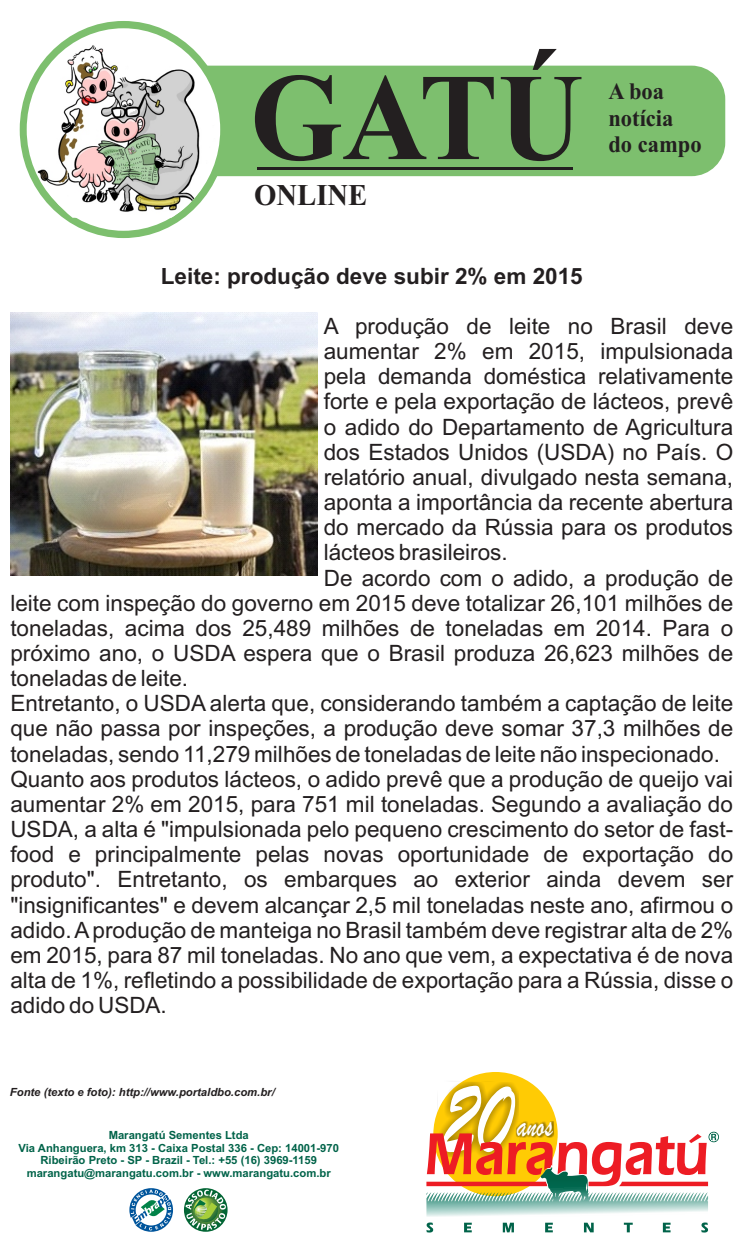
<style>
.page{position:relative;width:745px;height:1241px;background:#fff}
.page>*{position:absolute;margin:0;border:0;box-sizing:border-box;transform-origin:0 0}
.t1{font:700 123.88px "Times New Roman";color:#231f20;scale:.95 1}
.t2{font:107.75px "Brush Script";color:#fff;scale:.74 1}
.t3{font:35px "Brush Script";color:#fff;scale:.74 1}
.t4{font:700 30.12px "Times New Roman";color:#231f20;scale:.95 1}
.t5{font:700 23.62px/26.1px "Times New Roman";color:#231f20;scale:.95 1}
.t6{font:22.5px "Arial";color:#231f20}
.t7{font:700 22.5px "Arial";color:#231f20}
.t8{font:700 11.25px/12.6px "Arial";color:#006349;text-align:center}
.t9{font:italic 700 11.25px "Arial";color:#231f20}
</style>
<div class="page">
<div style="left:160px;top:66px;width:564px;height:110px;background:#7dbf6e;border-radius:34px"></div>
<hr style="left:257px;top:166px;width:316px;height:3px;background:#231f20">
<div style="left:20px;top:21px;width:207px;height:217px;background:#7dbf6e;border-radius:50%"></div>
<div style="left:27px;top:28px;width:193px;height:203px;background:#fff;border-radius:50%"></div>
<img style="left:32px;top:41px;width:183px;height:177px">
<svg style="left:129px;top:1188px;width:44px;height:43px"></svg>
<svg style="left:184px;top:1187px;width:43px;height:44px"></svg>
<svg style="left:185px;top:1189px;width:41px;height:40px"></svg>
<svg style="left:433px;top:1071px;width:124px;height:124px"></svg>
<svg style="left:426px;top:1080px;width:292px;height:136px"></svg>
<svg style="left:426px;top:1222px;width:281px;height:10px"></svg>
<img style="left:11px;top:313px;width:306px;height:263px">
<h1 class="t1" style="left:250px;top:75px;width:352px">GATÚ</h1>
<h3 class="t4" style="left:254px;top:184px;width:121px">ONLINE</h3>
<p class="t5" style="left:608px;top:81px;width:100px">A boa notícia do campo</p>
<p class="t7" style="left:161px;top:267px;width:423px">Leite: produção deve subir 2% em 2015</p>
<p class="t6" style="left:323px;top:317px;width:410px">A produção de leite no Brasil deve</p>
<p class="t6" style="left:323px;top:343px;width:410px">aumentar 2% em 2015, impulsionada</p>
<p class="t6" style="left:323px;top:368px;width:410px">pela demanda doméstica relativamente</p>
<p class="t6" style="left:323px;top:393px;width:410px">forte e pela exportação de lácteos, prevê</p>
<p class="t6" style="left:323px;top:418px;width:410px">o adido do Departamento de Agricultura</p>
<p class="t6" style="left:323px;top:443px;width:410px">dos Estados Unidos (USDA) no País. O</p>
<p class="t6" style="left:323px;top:468px;width:410px">relatório anual, divulgado nesta semana,</p>
<p class="t6" style="left:323px;top:493px;width:410px">aponta a importância da recente abertura</p>
<p class="t6" style="left:323px;top:519px;width:410px">do mercado da Rússia para os produtos</p>
<p class="t6" style="left:323px;top:544px;width:185px">lácteos brasileiros.</p>
<p class="t6" style="left:323px;top:569px;width:410px">De acordo com o adido, a produção de</p>
<p class="t6" style="left:10px;top:594px;width:723px">leite com inspeção do governo em 2015 deve totalizar 26,101 milhões de</p>
<p class="t6" style="left:10px;top:619px;width:723px">toneladas, acima dos 25,489 milhões de toneladas em 2014. Para o</p>
<p class="t6" style="left:10px;top:644px;width:723px">próximo ano, o USDA espera que o Brasil produza 26,623 milhões de</p>
<p class="t6" style="left:10px;top:669px;width:179px">toneladas de leite.</p>
<p class="t6" style="left:10px;top:694px;width:723px">Entretanto, o USDA alerta que, considerando também a captação de leite</p>
<p class="t6" style="left:10px;top:720px;width:723px">que não passa por inspeções, a produção deve somar 37,3 milhões de</p>
<p class="t6" style="left:10px;top:745px;width:710px">toneladas, sendo 11,279 milhões de toneladas de leite não inspecionado.</p>
<p class="t6" style="left:10px;top:770px;width:723px">Quanto aos produtos lácteos, o adido prevê que a produção de queijo vai</p>
<p class="t6" style="left:10px;top:795px;width:723px">aumentar 2% em 2015, para 751 mil toneladas. Segundo a avaliação do</p>
<p class="t6" style="left:10px;top:820px;width:723px">USDA, a alta é "impulsionada pelo pequeno crescimento do setor de fast-</p>
<p class="t6" style="left:10px;top:845px;width:723px">food e principalmente pelas novas oportunidade de exportação do</p>
<p class="t6" style="left:10px;top:870px;width:723px">produto". Entretanto, os embarques ao exterior ainda devem ser</p>
<p class="t6" style="left:10px;top:896px;width:723px">"insignificantes" e devem alcançar 2,5 mil toneladas neste ano, afirmou o</p>
<p class="t6" style="left:10px;top:921px;width:723px">adido. Aprodução de manteiga no Brasil também deve registrar alta de 2%</p>
<p class="t6" style="left:10px;top:946px;width:723px">em 2015, para 87 mil toneladas. No ano que vem, a expectativa é de nova</p>
<p class="t6" style="left:10px;top:971px;width:723px">alta de 1%, refletindo a possibilidade de exportação para a Rússia, disse o</p>
<p class="t6" style="left:10px;top:996px;width:158px">adido do USDA.</p>
<p class="t9" style="left:10px;top:1087px;width:266px">Fonte (texto e foto): http://www.portaldbo.com.br/</p>
<p class="t8" style="left:18px;top:1129px;width:322px">Marangatú Sementes Ltda<br>Via Anhanguera, km 313 - Caixa Postal 336 - Cep: 14001-970<br>Ribeirão Preto - SP - Brazil - Tel.: +55 (16) 3969-1159 marangatu@marangatu.com.br - www.marangatu.com.br</p>
<h2 class="t2" style="left:442px;top:1087px;width:95px">20</h2>
<h3 class="t3" style="left:516px;top:1114px;width:50px">anos</h3>
</div>
